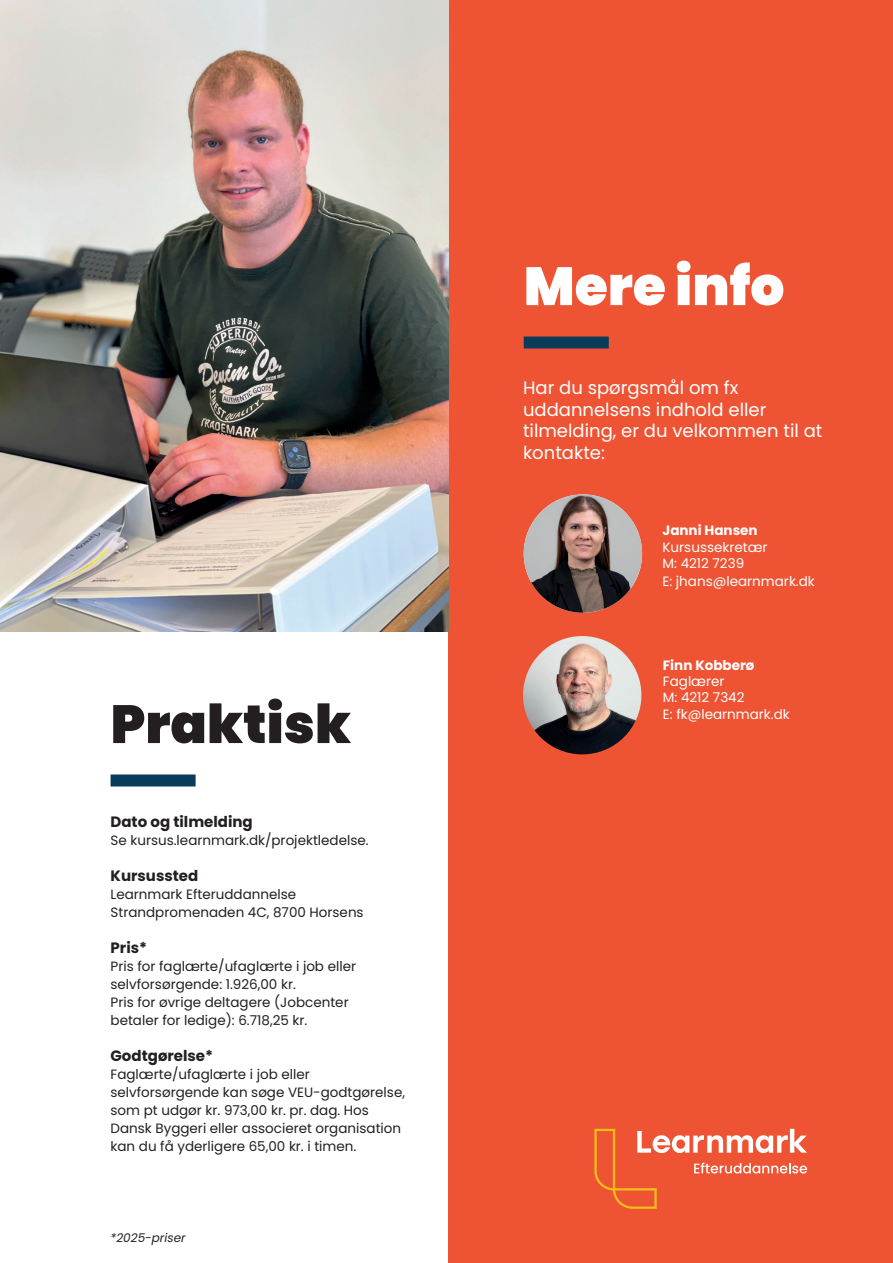
<style>
.page{position:relative;width:893px;height:1263px;background:#fff}
.page>*{position:absolute;margin:0;border:0;box-sizing:border-box;transform-origin:0 0}
.t1{font:900 53.7px "Poppins";color:#fff}
.t2{font:900 53.7px "Poppins";color:#231f20}
.t3{font:18px/21.6px "Poppins";color:#fff}
.t4{font:700 15px "Poppins";color:#231f20}
.t5{font:13.5px/18px "Poppins";color:#231f20}
.t6{font:13.5px "Poppins";color:#fff}
.t7{font:700 13.5px "Poppins";color:#fff}
.t8{font:italic 12px "Poppins";color:#231f20}
</style>
<div class="page">
<div style="left:448px;top:0;width:445px;height:1263px;background:#ee5433"></div>
<img style="left:524px;top:494px;width:118px;height:119px;border-radius:59px">
<img style="left:523px;top:636px;width:118px;height:118px;border-radius:59px">
<div style="left:524px;top:336px;width:85px;height:12px;background:#0b3b5b"></div>
<div style="left:111px;top:774px;width:85px;height:12px;background:#0b3b5b"></div>
<svg style="left:594px;top:1129px;width:213px;height:80px"></svg>
<img style="left:0;top:0;width:448px;height:631px">
<p class="t2" style="left:111px;top:693px;width:242px">Praktisk</p>
<p class="t4" style="left:111px;top:813px;width:144px">Dato og tilmelding</p>
<p class="t5" style="left:111px;top:832px;width:260px">Se kursus.learnmark.dk/projektledelse.</p>
<p class="t4" style="left:111px;top:867px;width:89px">Kursussted</p>
<p class="t5" style="left:111px;top:886px;width:187px">Learnmark Efteruddannelse</p>
<p class="t5" style="left:111px;top:904px;width:255px">Strandpromenaden 4C, 8700 Horsens</p>
<p class="t4" style="left:111px;top:939px;width:38px">Pris*</p>
<p class="t5" style="left:111px;top:958px;width:247px">Pris for faglærte/ufaglærte i job eller selvforsørgende: 1.926,00 kr.</p>
<p class="t5" style="left:111px;top:994px;width:240px">Pris for øvrige deltagere (Jobcenter betaler for ledige): 6.718,25 kr.</p>
<p class="t4" style="left:111px;top:1047px;width:104px">Godtgørelse*</p>
<p class="t5" style="left:111px;top:1066px;width:296px">Faglærte/ufaglærte i job eller selvforsørgende kan søge VEU-godtgørelse, som pt udgør kr. 973,00 kr. pr. dag. Hos Dansk Byggeri eller associeret organisation kan du få yderligere 65,00 kr. i timen.</p>
<p class="t8" style="left:111px;top:1230px;width:77px">*2025-priser</p>
<p class="t1" style="left:524px;top:255px;width:262px">Mere info</p>
<p class="t3" style="left:523px;top:377px;width:301px">Har du spørgsmål om fx uddannelsens indhold eller tilmelding, er du velkommen til at kontakte:</p>
<p class="t7" style="left:663px;top:523px;width:97px">Janni Hansen</p>
<p class="t6" style="left:663px;top:539px;width:107px">Kursussekretær</p>
<p class="t6" style="left:663px;top:555px;width:83px">M: 4212 7239</p>
<p class="t6" style="left:663px;top:573px;width:154px">E: jhans@learnmark.dk</p>
<p class="t7" style="left:663px;top:657px;width:93px">Finn Kobberø</p>
<p class="t6" style="left:663px;top:673px;width:63px">Faglærer</p>
<p class="t6" style="left:663px;top:690px;width:83px">M: 4212 7342</p>
<p class="t6" style="left:663px;top:706px;width:128px">E: fk@learnmark.dk</p>
</div>
